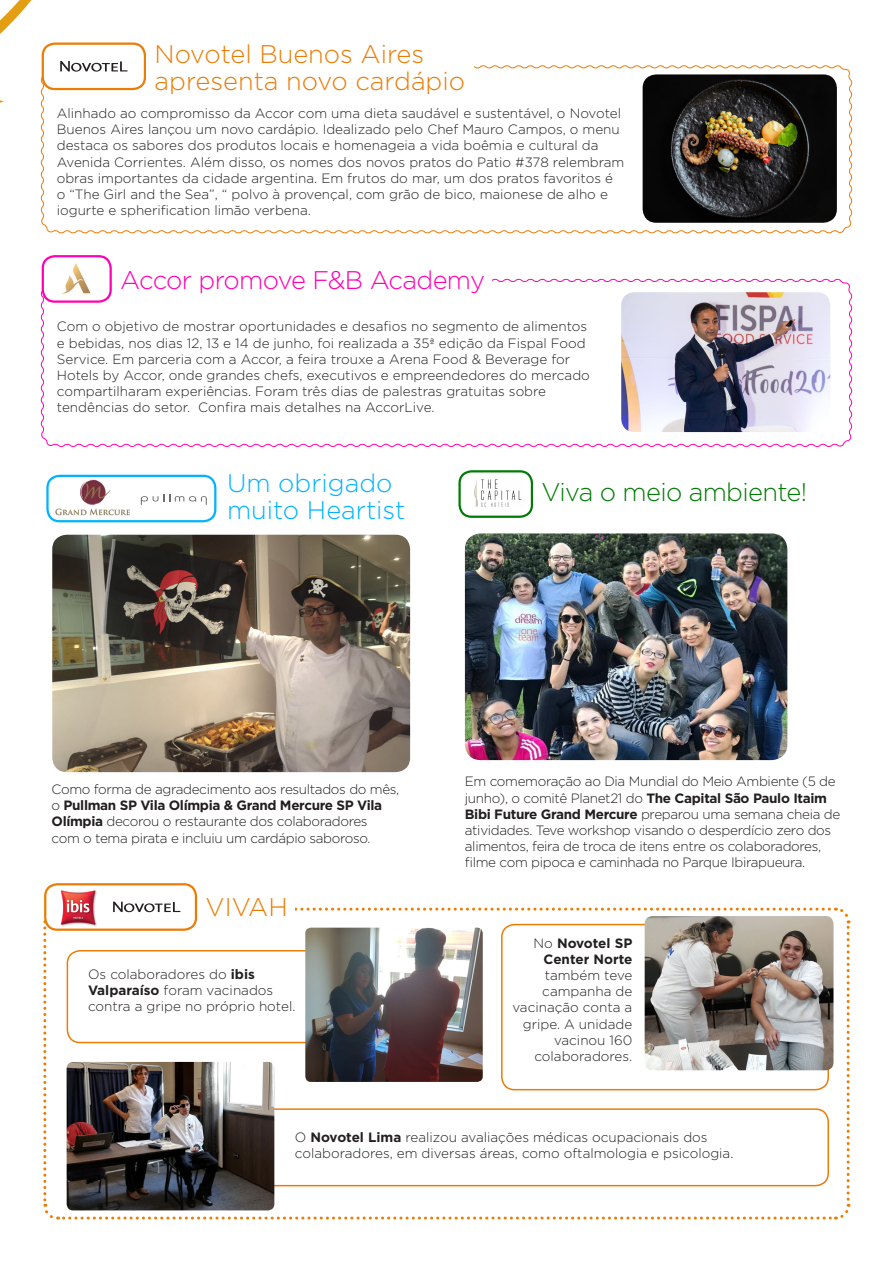
<style>
.page{position:relative;width:893px;height:1263px;background:#fff}
.page>*{position:absolute;margin:0;border:0;box-sizing:border-box;transform-origin:0 0}
.titulo_padrao{font:300 25.5px/27px "Gotham";color:#eb7c04}
.titulo_padrao-2{font:300 25.5px/27px "Gotham";color:#00b3ff}
.titulo_padrao-3{font:300 25.5px "Gotham";letter-spacing:-.035em;color:#ff00b3}
.titulo_padrao-4{font:300 25.5px "Gotham";letter-spacing:-.025em;color:#007c04}
.gotham{font:300 13.5px/16.2px "Gotham";color:#231f20}
.gotham-2{font:300 13.5px/16.2px "Gotham";letter-spacing:-.025em;color:#231f20}
.s1{font-weight:700}
</style>
<div class="page">
<div style="left:44px;top:883px;width:153px;height:48px;border:2px solid #eb7c04;border-radius:12px"></div>
<img style="left:43px;top:902px;width:808px;height:318px">
<div style="left:458px;top:470px;width:75px;height:48px;border:2px solid #007c04;border-radius:12px"></div>
<img style="left:465px;top:533px;width:322px;height:227px">
<img style="left:474px;top:479px;width:48px;height:28px">
<div style="left:46px;top:475px;width:170px;height:47px;border:2px solid #00b3ff;border-radius:12px"></div>
<img style="left:52px;top:535px;width:358px;height:237px">
<svg style="left:141px;top:494px;width:66px;height:11px"></svg>
<img style="left:55px;top:479px;width:75px;height:37px">
<img style="left:59px;top:890px;width:39px;height:36px">
<svg style="left:127px;top:65px;width:726px;height:169px"></svg>
<svg style="left:40px;top:278px;width:813px;height:169px"></svg>
<div style="left:43px;top:44px;width:102px;height:45px;background:#fff;border-radius:12px"></div>
<div style="left:42px;top:43px;width:104px;height:47px;border:2px solid #eb7c04;border-radius:12px"></div>
<div style="left:146px;top:43px;width:327px;height:54px;background:#fff"></div>
<div style="left:112px;top:269px;width:380px;height:29px;background:#fff"></div>
<svg style="left:0;top:0;width:127px;height:234px"></svg>
<img style="left:643px;top:74px;width:194px;height:149px">
<img style="left:621px;top:292px;width:209px;height:140px">
<div style="left:43px;top:256px;width:68px;height:46px;background:#fff;border-radius:12px"></div>
<div style="left:42px;top:255px;width:70px;height:48px;border:2px solid #ff00b3;border-radius:12px"></div>
<img style="left:62px;top:263px;width:29px;height:31px">
<p class="titulo_padrao" style="left:155px;top:40px;width:312px">Novotel Buenos Aires apresenta novo cardápio</p>
<p class="gotham" style="left:57px;top:105px;width:569px">Alinhado ao compromisso da Accor com uma dieta saudável e sustentável, o Novotel Buenos Aires lançou um novo cardápio. Idealizado pelo Chef Mauro Campos, o menu destaca os sabores dos produtos locais e homenageia a vida boêmia e cultural da Avenida Corrientes. Além disso, os nomes dos novos pratos do Patio #378 relembram obras importantes da cidade argentina. Em frutos do mar, um dos pratos favoritos é o “The Girl and the Sea”, “ polvo à provençal, com grão de bico, maionese de alho e iogurte e spherification limão verbena.</p>
<p class="titulo_padrao-3" style="left:120px;top:264px;width:366px">Accor promove F&amp;B Academy</p>
<p class="gotham" style="left:57px;top:318px;width:535px">Com o objetivo de mostrar oportunidades e desafios no segmento de alimentos e bebidas, nos dias 12, 13 e 14 de junho, foi realizada a 35ª edição da Fispal Food Service. Em parceria com a Accor, a feira trouxe a Arena Food &amp; Beverage for Hotels by Accor, onde grandes chefs, executivos e empreendedores do mercado compartilharam experiências. Foram três dias de palestras gratuitas sobre tendências do setor. Confira mais detalhes na AccorLive.</p>
<p class="titulo_padrao-2" style="left:227px;top:469px;width:180px">Um obrigado muito Heartist</p>
<p class="titulo_padrao-4" style="left:542px;top:476px;width:267px">Viva o meio ambiente!</p>
<p class="gotham-2" style="left:52px;top:781px;width:349px">Como forma de agradecimento aos resultados do mês, o <span class="s1">Pullman SP Vila Olímpia &amp; Grand Mercure SP Vila Olímpia</span> decorou o restaurante dos colaboradores<br>com o tema pirata e incluiu um cardápio saboroso.</p>
<p class="titulo_padrao" style="left:206px;top:893px;width:84px">VIVAH</p>
<p class="gotham" style="left:88px;top:965px;width:209px">Os colaboradores do <span class="s1">ibis<br>Valparaíso</span> foram vacinados contra a gripe no próprio hotel.</p>
<p class="gotham-2" style="left:465px;top:773px;width:377px">Em comemoração ao Dia Mundial do Meio Ambiente (5 de junho), o comitê Planet21 do <span class="s1">The Capital São Paulo Itaim Bibi Future Grand Mercure</span> preparou uma semana cheia de atividades. Teve workshop visando o desperdício zero dos alimentos, feira de troca de itens entre os colaboradores, filme com pipoca e caminhada no Parque Ibirapueura.</p>
<p class="gotham" style="left:512px;top:934px;width:121px;text-align:right">No <span class="s1">Novotel SP<br>Center Norte </span>também teve campanha de vacinação conta a gripe. A unidade vacinou 160 colaboradores.</p>
<p class="gotham" style="left:295px;top:1128px;width:440px">O <span class="s1">Novotel Lima</span> realizou avaliações médicas ocupacionais dos colaboradores, em diversas áreas, como oftalmologia e psicologia.</p>
</div>
